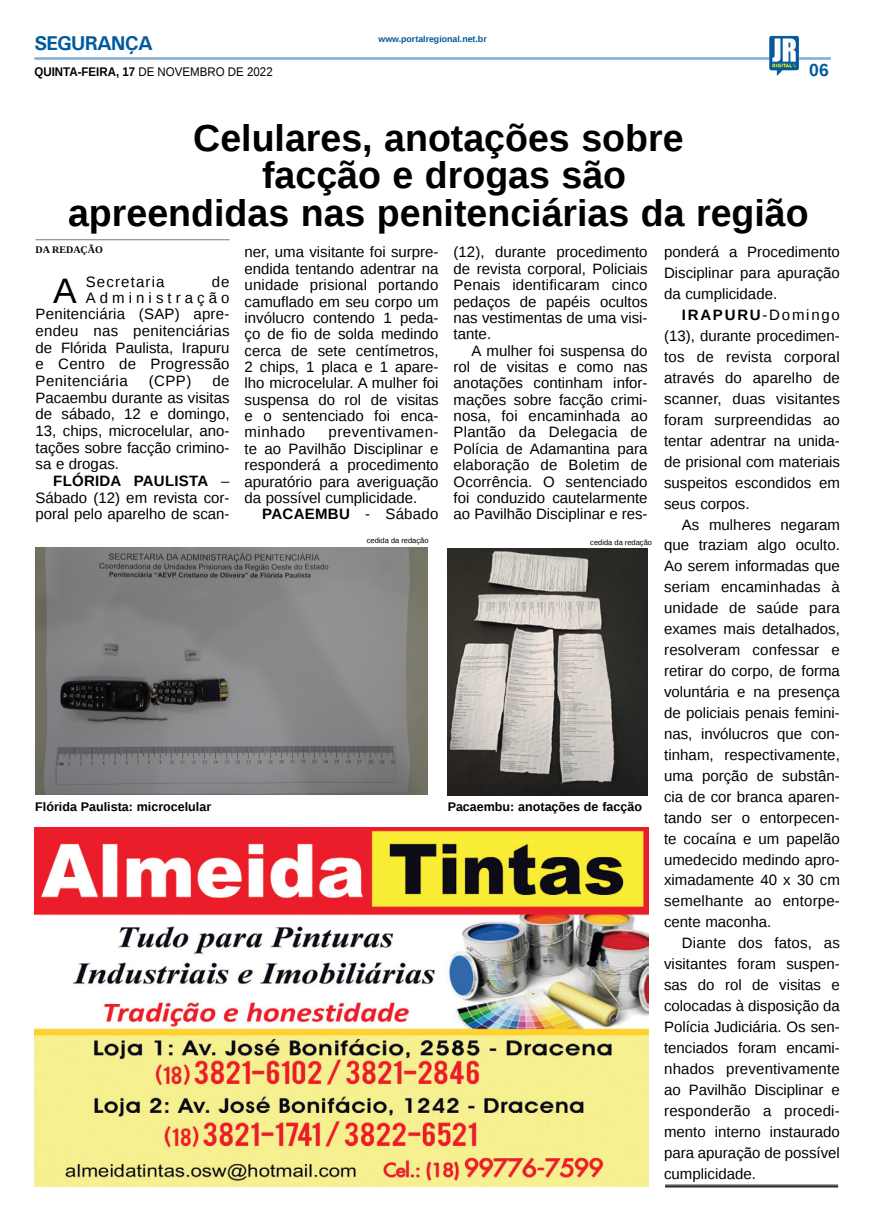
<style>
.page{position:relative;width:869px;height:1223px;background:#fff}
.page>*{position:absolute;margin:0;border:0;box-sizing:border-box;transform-origin:0 0}
.TÍTULO{font:700 37.5px "Liberation Sans";color:#000}
.MATÉRIA{font:35.38px "Liberation Sans";color:#000}
.TITULO_PG{font:700 20px "Univers";letter-spacing:-.04em;color:#005a9e}
.TÍTULO-2{font:700 17.5px "Liberation Sans";color:#005a9e}
.MATÉRIA-2{font:15px/20.9px "Liberation Sans";color:#000;text-align:justify}
.MATÉRIA-3{font:15px "Liberation Sans";letter-spacing:.02em;color:#000}
.MATÉRIA-4{font:700 15px "Liberation Sans";letter-spacing:.02em;color:#000}
.MATÉRIA-5{font:15px "Liberation Sans";letter-spacing:.27em;color:#000}
.MATÉRIA-6{font:15px "Liberation Sans";letter-spacing:.03em;color:#000}
.MATÉRIA-7{font:15px "Liberation Sans";letter-spacing:.075em;color:#000}
.LEGENDA{font:700 12.5px "Liberation Sans";color:#000}
.DATA_PG{font:12.5px "Liberation Sans";color:#000;scale:.92 1}
.CRÉDITO_NOME{font:700 10px "Liberation Serif";color:#000}
.DATA_PG-2{font:700 8.75px "Liberation Sans";color:#005a9e}
.CRÉDITO_FOTO{font:7.5px "Liberation Sans";color:#000}
.s1{font-weight:700}
.s2{font-weight:400}
</style>
<div class="page">
<hr style="left:34px;top:57px;width:796px;height:3px;background:#005a9e">
<img style="left:768px;top:36px;width:30px;height:40px">
<hr style="left:664px;top:1184px;width:173px;height:1px;background:#000">
<hr style="left:664px;top:1186px;width:173px;height:1px;background:#000">
<img style="left:35px;top:827px;width:613px;height:359px">
<hr style="left:36px;top:239px;width:193px;height:1px;background:#939598">
<img style="left:36px;top:547px;width:391px;height:247px">
<img style="left:447px;top:548px;width:200px;height:247px">
<p class="TITULO_PG" style="left:34px;top:31px;width:120px">SEGURANÇA</p>
<p class="DATA_PG" style="left:34px;top:65px;width:260px"><span class="s1">QUINTA-FEIRA, 17</span> DE NOVEMBRO DE 2022</p>
<p class="DATA_PG-2" style="left:378px;top:33px;width:110px">www.portalregional.net.br</p>
<p class="TÍTULO-2" style="left:808px;top:58px;width:21px">06</p>
<p class="TÍTULO" style="left:193px;top:112px;width:491px">Celulares, anotações sobre</p>
<p class="TÍTULO" style="left:262px;top:149px;width:365px">facção e drogas são</p>
<p class="TÍTULO" style="left:68px;top:187px;width:741px">apreendidas nas penitenciárias da região</p>
<p class="CRÉDITO_NOME" style="left:36px;top:243px;width:69px">DA REDAÇÃO</p>
<p class="MATÉRIA" style="left:53px;top:270px;width:25px">A</p>
<p class="MATÉRIA-7" style="left:86px;top:273px;width:80px">Secretaria</p>
<p class="MATÉRIA-2" style="left:212px;top:271px;width:19px">de</p>
<p class="MATÉRIA-2" style="left:663px;top:242px;width:177px">ponderá a Procedimento Disciplinar para apuração da cumplicidade.</p>
<p class="MATÉRIA-2" style="left:663px;top:305px;width:177px;text-indent:18px"><span class="s1">IRAPURU</span>-Domingo (13), durante procedimen&shy;tos de revista corporal através do aparelho de scanner, duas visitantes foram surpreendidas ao tentar adentrar na unida&shy;de prisional com materiais suspeitos escondidos em seus corpos.</p>
<p class="MATÉRIA-2" style="left:663px;top:514px;width:177px;text-indent:18px">As mulheres negaram que traziam algo oculto.<br>Ao serem informadas que seriam encaminhadas à unidade de saúde para exames mais detalhados, resolveram confessar e retirar do corpo, de forma voluntária e na presença de policiais penais femini&shy;nas, invólucros que con&shy;tinham, respectivamente, uma porção de substân&shy;cia de cor branca aparen&shy;tando ser o entorpecen&shy;te cocaína e um papelão umedecido medindo apro&shy;ximadamente 40 x 30 cm semelhante ao entorpe&shy;cente maconha.</p>
<p class="MATÉRIA-2" style="left:663px;top:933px;width:177px;text-indent:18px">Diante dos fatos, as visitantes foram suspen&shy;sas do rol de visitas e colocadas à disposição da Polícia Judiciária. Os sen&shy;tenciados foram encami&shy;nhados preventivamente ao Pavilhão Disciplinar e responderão a procedi&shy;mento interno instaurado para apuração de possível cumplicidade.</p>
<p class="MATÉRIA-2" style="left:244px;top:245px;width:195px;line-height:16.4px">ner, uma visitante foi surpre&shy;endida tentando adentrar na unidade prisional portando camuflado em seu corpo um invólucro contendo 1 peda&shy;ço de fio de solda medindo cerca de sete centímetros, 2 chips, 1 placa e 1 apare&shy;lho microcelular. A mulher foi suspensa do rol de visitas e o sentenciado foi enca&shy;minhado</p>
<p class="MATÉRIA-2" style="left:453px;top:245px;width:195px;line-height:16.4px">(12), durante procedimento de revista corporal, Policiais Penais identificaram cinco pedaços de papéis ocultos nas vestimentas de uma visi&shy;tante.</p>
<p class="MATÉRIA-2" style="left:453px;top:343px;width:195px;line-height:16.4px;text-indent:18px">A mulher foi suspensa do rol de visitas e como nas anotações continham infor&shy;mações sobre facção crimi&shy;nosa, foi encaminhada ao Plantão da Delegacia de Polícia de Adamantina para elaboração de Boletim de Ocorrência. O sentenciado foi conduzido cautelarmente ao Pavilhão Disciplinar e res-</p>
<p class="MATÉRIA-5" style="left:86px;top:289px;width:145px">Administração</p>
<p class="MATÉRIA-2" style="left:36px;top:304px;width:195px">Penitenciária (SAP) apre-</p>
<p class="MATÉRIA-3" style="left:36px;top:322px;width:195px">endeu nas penitenciárias</p>
<p class="MATÉRIA-2" style="left:36px;top:338px;width:195px">de Flórida Paulista, Irapuru</p>
<p class="MATÉRIA-3" style="left:36px;top:356px;width:195px">e Centro de Progressão</p>
<p class="MATÉRIA-6" style="left:36px;top:372px;width:94px">Penitenciária</p>
<p class="MATÉRIA-2" style="left:149px;top:371px;width:44px">(CPP)</p>
<p class="MATÉRIA-2" style="left:36px;top:373px;width:195px;line-height:16.6px;text-indent:177px">de Pacaembu durante as visitas de sábado, 12 e domingo, 13, chips, microcelular, ano&shy;tações sobre facção crimino&shy;sa e drogas.</p>
<p class="MATÉRIA-2" style="left:36px;top:473px;width:195px;line-height:16.6px;text-indent:18px"><span class="s1">FLÓRIDA PAULISTA</span> – Sábado (12) em revista cor&shy;poral pelo aparelho de scan-</p>
<p class="MATÉRIA-2" style="left:244px;top:425px;width:195px;line-height:16.4px;text-indent:84px">preventivamen&shy;te ao Pavilhão Disciplinar e responderá a procedimento apuratório para averiguação da possível cumplicidade.</p>
<p class="MATÉRIA-4" style="left:262px;top:504px;width:178px">PACAEMBU <span class="s2">- Sábado</span></p>
<p class="CRÉDITO_FOTO" style="left:366px;top:536px;width:63px">cedida da redação</p>
<p class="CRÉDITO_FOTO" style="left:590px;top:538px;width:63px">cedida da redação</p>
<p class="LEGENDA" style="left:35px;top:798px;width:177px">Flórida Paulista: microcelular</p>
<p class="LEGENDA" style="left:447px;top:798px;width:196px">Pacaembu: anotações de facção</p>
</div>
